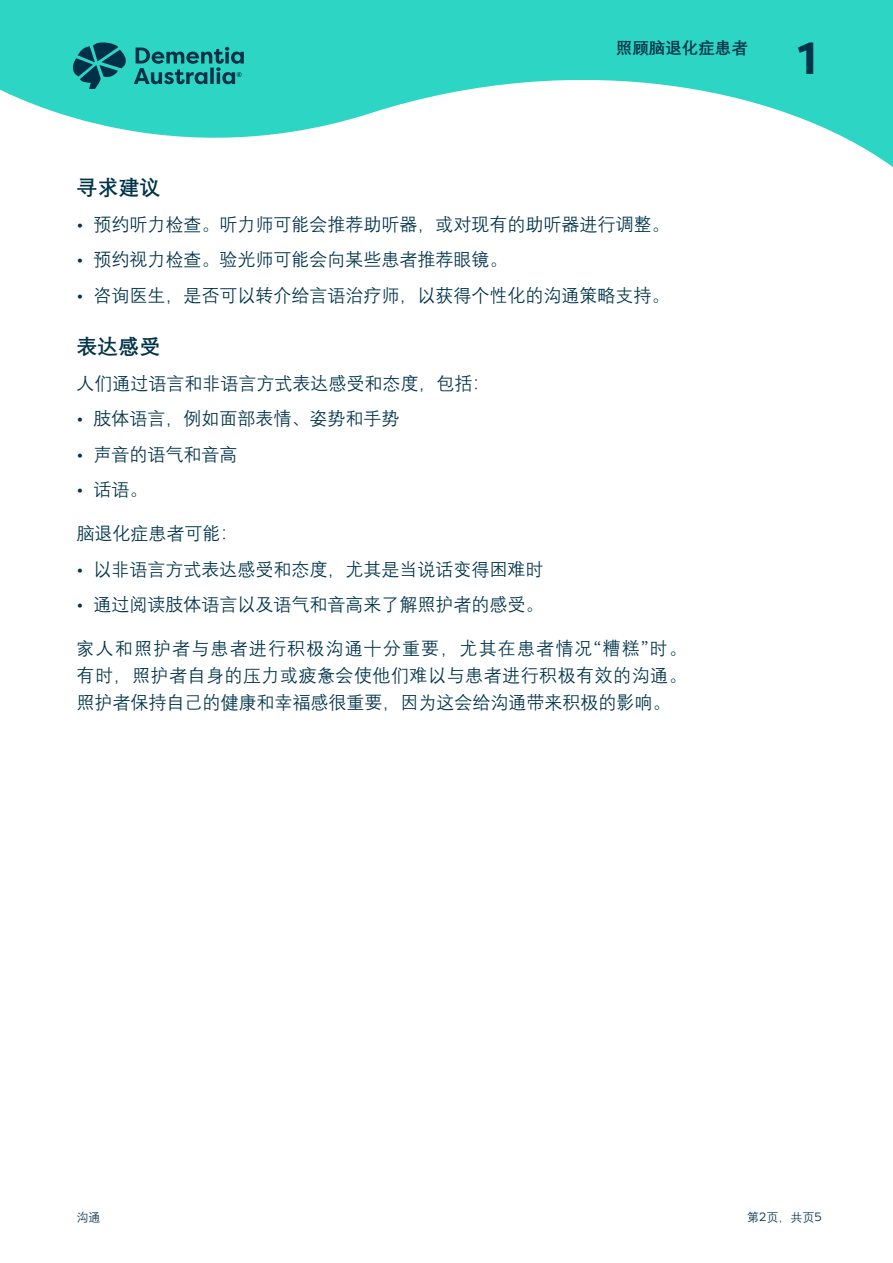
<style>
.page{position:relative;width:893px;height:1263px;background:#fff}
.page>*{position:absolute;margin:0;border:0;box-sizing:border-box;transform-origin:0 0}
.t1{font:700 45px "Filson Pro";color:#00334a}
.t2{font:700 21px "Deng Xian";color:#00334a}
.t3{font:18px/27px "Deng Xian";color:#00334a;text-align:justify}
.t4{font:700 16.5px "Deng Xian";color:#00334a}
.t5{font:12px "Deng Xian";color:#00334a}
.s1{font-family:"Filson Pro"}
</style>
<div class="page">
<svg style="left:0;top:0;width:893px;height:167px;fill:#2cd5c4"></svg>
<svg style="left:72px;top:41px;width:172px;height:48px;background:#1d9e9b"></svg>
<p class="t4" style="left:616px;top:37px;width:133px">照顾脑退化症患者</p>
<h1 class="t1" style="left:798px;top:30px;width:20px">1</h1>
<p class="t2" style="left:77px;top:174px;width:86px">寻求建议</p>
<p class="t3" style="left:77px;top:210px;width:595px"><span class="s1">•</span> 预约听力检查。听力师可能会推荐助听器，或对现有的助听器进行调整。</p>
<p class="t3" style="left:77px;top:246px;width:433px"><span class="s1">•</span> 预约视力检查。验光师可能会向某些患者推荐眼镜。</p>
<p class="t3" style="left:77px;top:281px;width:595px"><span class="s1">•</span> 咨询医生，是否可以转介给言语治疗师，以获得个性化的沟通策略支持。</p>
<p class="t2" style="left:77px;top:333px;width:86px">表达感受</p>
<p class="t3" style="left:77px;top:369px;width:415px">人们通过语言和非语言方式表达感受和态度，包括：</p>
<p class="t3" style="left:77px;top:405px;width:325px"><span class="s1">•</span> 肢体语言，例如面部表情、姿势和手势</p>
<p class="t3" style="left:77px;top:440px;width:163px"><span class="s1">•</span> 声音的语气和音高</p>
<p class="t3" style="left:77px;top:476px;width:73px"><span class="s1">•</span> 话语。</p>
<p class="t3" style="left:77px;top:520px;width:164px">脑退化症患者可能：</p>
<p class="t3" style="left:77px;top:555px;width:469px"><span class="s1">•</span> 以非语言方式表达感受和态度，尤其是当说话变得困难时</p>
<p class="t3" style="left:77px;top:591px;width:469px"><span class="s1">•</span> 通过阅读肢体语言以及语气和音高来了解照护者的感受。</p>
<p class="t3" style="left:77px;top:635px;width:612px">家人和照护者与患者进行积极沟通十分重要，尤其在患者情况<span class="s1">“</span>糟糕<span class="s1">”</span>时。有时，照护者自身的压力或疲惫会使他们难以与患者进行积极有效的沟通。照护者保持自己的健康和幸福感很重要，因为这会给沟通带来积极的影响。</p>
<p class="t5" style="left:77px;top:1210px;width:25px">沟通</p>
<p class="t5" style="left:747px;top:1210px;width:76px">第<span class="s1">2</span>页，共页<span class="s1">5</span></p>
</div>
